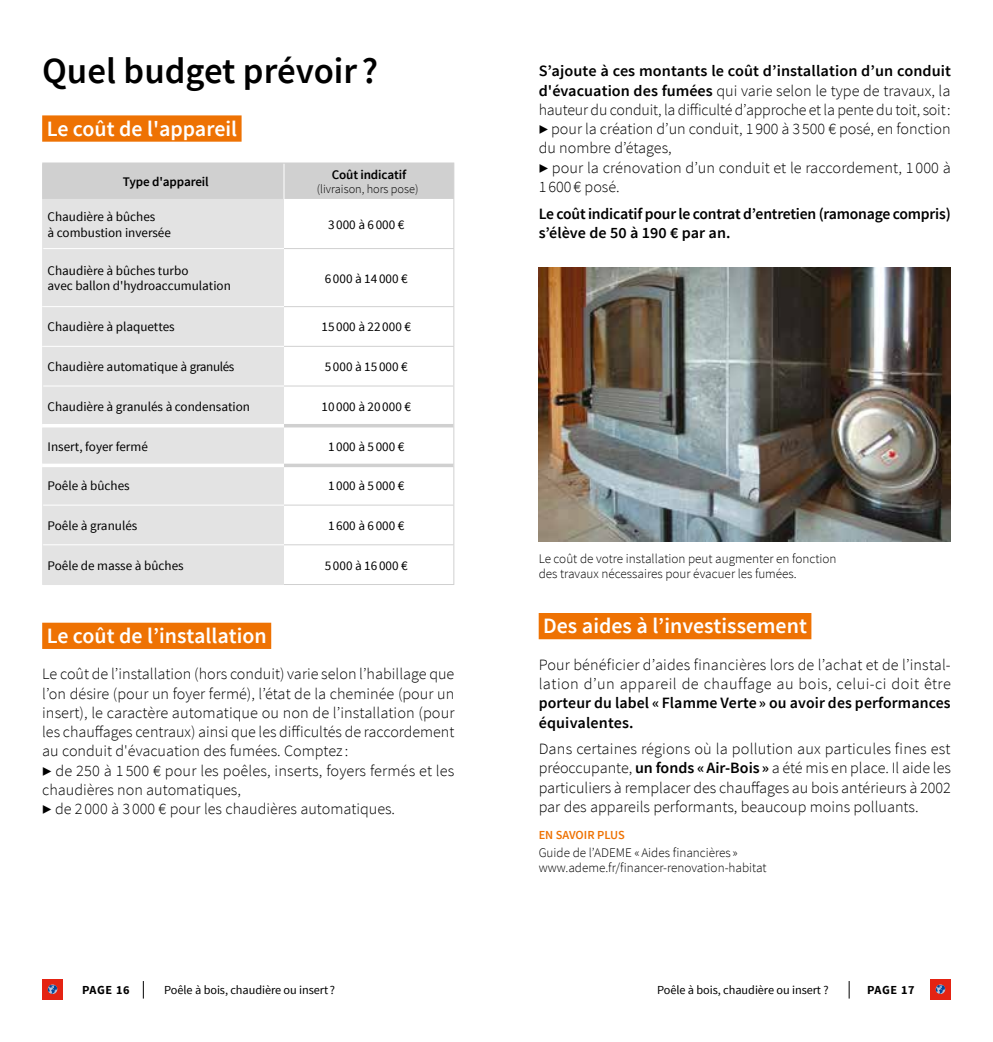
<style>
.page{position:relative;width:993px;height:1042px;background:#fff}
.page>*{position:absolute;margin:0;border:0;box-sizing:border-box;transform-origin:0 0}
.t1{font:600 36.75px "Source Sans Pro";color:#000}
.t2{font:600 21.88px "Source Sans Pro";color:#fff}
.t3{font:300 15.75px/19.2px "Source Sans Pro";color:#000}
.t4{font:600 15.75px/19.2px "Source Sans Pro";color:#000}
.t5{font:13.12px/15.8px "Source Sans Pro";color:#000}
.t6{font:300 13.12px/14.9px "Source Sans Pro";color:#000}
.t7{font:600 13.12px "Source Sans Pro";letter-spacing:-.01em;color:#000}
.t8{font:12.25px "Source Sans Pro";letter-spacing:-.005em;color:#000}
.t9{font:300 12.25px "Source Sans Pro";color:#000}
.t10{font:700 12.25px "Source Sans Pro";letter-spacing:.045em;color:#000}
.t11{font:600 12.25px "Source Sans Pro";color:#ee7203}
.s1{font-weight:600}
</style>
<div class="page">
<svg style="left:143px;top:981px;width:1px;height:17px"></svg>
<div style="left:42px;top:979px;width:21px;height:21px;background:#e42313"></div>
<svg style="left:48px;top:984px;width:9px;height:10px"></svg>
<svg style="left:848px;top:981px;width:1px;height:17px"></svg>
<div style="left:929px;top:979px;width:21px;height:21px;background:#e42313"></div>
<svg style="left:935px;top:984px;width:9px;height:10px"></svg>
<div style="left:42px;top:115px;width:199px;height:27px;background:#ee7203"></div>
<div style="left:42px;top:623px;width:229px;height:26px;background:#ee7203"></div>
<div style="left:43px;top:164px;width:410px;height:35px;background:#d0d0d0"></div>
<div style="left:43px;top:199px;width:241px;height:385px;background:#e3e3e3"></div>
<svg style="left:284px;top:504px;width:169px;height:42px"></svg>
<svg style="left:284px;top:386px;width:169px;height:78px"></svg>
<hr style="left:453px;top:199px;width:1px;height:49px;background:#d0d0d0">
<hr style="left:284px;top:248px;width:170px;height:1px;background:#d0d0d0">
<hr style="left:453px;top:249px;width:1px;height:57px;background:#d0d0d0">
<hr style="left:284px;top:306px;width:170px;height:1px;background:#d0d0d0">
<hr style="left:453px;top:307px;width:1px;height:39px;background:#d0d0d0">
<hr style="left:284px;top:346px;width:170px;height:1px;background:#d0d0d0">
<hr style="left:453px;top:347px;width:1px;height:38px;background:#d0d0d0">
<hr style="left:284px;top:385px;width:170px;height:1px;background:#d0d0d0">
<hr style="left:453px;top:386px;width:1px;height:40px;background:#d0d0d0">
<hr style="left:43px;top:248px;width:241px;height:1px;background:#fff">
<hr style="left:43px;top:385px;width:241px;height:1px;background:#fff">
<hr style="left:42px;top:306px;width:242px;height:1px;background:#fff">
<hr style="left:42px;top:346px;width:242px;height:1px;background:#fff">
<hr style="left:453px;top:426px;width:1px;height:39px;background:#d0d0d0">
<hr style="left:453px;top:465px;width:1px;height:40px;background:#d0d0d0">
<hr style="left:453px;top:505px;width:1px;height:39px;background:#d0d0d0">
<hr style="left:453px;top:545px;width:1px;height:39px;background:#d0d0d0">
<hr style="left:284px;top:584px;width:170px;height:1px;background:#d0d0d0">
<hr style="left:42px;top:199px;width:1px;height:50px;background:#e3e3e3">
<hr style="left:42px;top:249px;width:1px;height:57px;background:#e3e3e3">
<hr style="left:42px;top:347px;width:1px;height:39px;background:#e3e3e3">
<hr style="left:42px;top:386px;width:1px;height:38px;background:#e3e3e3">
<hr style="left:42px;top:307px;width:1px;height:39px;background:#e3e3e3">
<hr style="left:283px;top:163px;width:1px;height:36px;background:#fff">
<hr style="left:42px;top:427px;width:1px;height:37px;background:#e3e3e3">
<hr style="left:42px;top:467px;width:1px;height:38px;background:#e3e3e3">
<hr style="left:42px;top:505px;width:1px;height:40px;background:#e3e3e3">
<hr style="left:42px;top:545px;width:1px;height:39px;background:#e3e3e3">
<hr style="left:42px;top:584px;width:242px;height:1px;background:#e3e3e3">
<hr style="left:43px;top:505px;width:241px;height:1px;background:#fff">
<hr style="left:43px;top:544px;width:241px;height:1px;background:#fff">
<hr style="left:42px;top:424px;width:242px;height:3px;background:#fff">
<hr style="left:284px;top:424px;width:169px;height:3px;background:#d0d0d0">
<hr style="left:42px;top:464px;width:242px;height:3px;background:#fff">
<hr style="left:284px;top:464px;width:169px;height:3px;background:#d0d0d0">
<hr style="left:42px;top:163px;width:242px;height:1px;background:#d0d0d0">
<hr style="left:42px;top:163px;width:1px;height:36px;background:#d0d0d0">
<hr style="left:284px;top:163px;width:170px;height:1px;background:#d0d0d0">
<hr style="left:453px;top:163px;width:1px;height:36px;background:#d0d0d0">
<hr style="left:284px;top:505px;width:170px;height:1px;background:#d0d0d0">
<hr style="left:284px;top:544px;width:170px;height:1px;background:#d0d0d0">
<div style="left:538px;top:613px;width:273px;height:26px;background:#ee7203"></div>
<img style="left:538px;top:267px;width:412px;height:274px">
<h1 class="t1" style="left:42px;top:48px;width:337px">Quel budget prévoir ?</h1>
<h2 class="t2" style="left:47px;top:114px;width:192px">Le coût de l'appareil</h2>
<p class="t7" style="left:123px;top:173px;width:87px">Type d'appareil</p>
<p class="t7" style="left:331px;top:166px;width:76px">Coût indicatif</p>
<p class="t9" style="left:316px;top:182px;width:103px">(livraison, hors pose)</p>
<p class="t5" style="left:48px;top:209px;width:125px">Chaudière à bûches<br>à combustion inversée</p>
<p class="t5" style="left:328px;top:217px;width:78px">3 000 à 6 000 €</p>
<p class="t5" style="left:48px;top:263px;width:185px">Chaudière à bûches turbo<br>avec ballon d'hydroaccumulation</p>
<p class="t5" style="left:325px;top:270px;width:84px">6 000 à 14 000 €</p>
<p class="t5" style="left:48px;top:319px;width:128px">Chaudière à plaquettes</p>
<p class="t5" style="left:321px;top:319px;width:91px">15 000 à 22 000 €</p>
<p class="t5" style="left:48px;top:359px;width:188px">Chaudière automatique à granulés</p>
<p class="t5" style="left:325px;top:359px;width:84px">5 000 à 15 000 €</p>
<p class="t5" style="left:48px;top:399px;width:204px">Chaudière à granulés à condensation</p>
<p class="t5" style="left:321px;top:399px;width:91px">10 000 à 20 000 €</p>
<p class="t5" style="left:48px;top:438px;width:102px">Insert, foyer fermé</p>
<p class="t5" style="left:328px;top:438px;width:78px">1 000 à 5 000 €</p>
<p class="t5" style="left:48px;top:478px;width:84px">Poêle à bûches</p>
<p class="t5" style="left:328px;top:478px;width:78px">1 000 à 5 000 €</p>
<p class="t5" style="left:48px;top:518px;width:91px">Poêle à granulés</p>
<p class="t5" style="left:328px;top:518px;width:78px">1 600 à 6 000 €</p>
<p class="t5" style="left:48px;top:557px;width:137px">Poêle de masse à bûches</p>
<p class="t5" style="left:325px;top:557px;width:84px">5 000 à 16 000 €</p>
<h2 class="t2" style="left:47px;top:622px;width:221px">Le coût de l’installation</h2>
<p class="t3" style="left:42px;top:665px;width:413px">Le coût de l’installation (hors conduit) varie selon l’habillage que l’on désire (pour un foyer fermé), l’état de la cheminée (pour un insert), le caractère automatique ou non de l’installation (pour les chauffages centraux) ainsi que les difficultés de raccordement au conduit d'évacuation des fumées. Comptez :<br><span class="s1">▶</span> de 250 à 1 500 € pour les poêles, inserts, foyers fermés et les chaudières non automatiques,<br><span class="s1">▶</span> de 2 000 à 3 000 € pour les chaudières automatiques.</p>
<p class="t3" style="left:538px;top:62px;width:414px"><span class="s1">S’ajoute à ces montants le coût d’installation d’un conduit d'évacuation des fumées</span> qui varie selon le type de travaux, la hauteur du conduit, la difficulté d’approche et la pente du toit, soit: <span class="s1">▶</span> pour la création d’un conduit, 1 900 à 3 500 € posé, en fonction du nombre d’étages,<br><span class="s1">▶</span> pour la crénovation d’un conduit et le raccordement, 1 000 à 1 600 € posé.</p>
<p class="t4" style="left:538px;top:204px;width:413px">Le coût indicatif pour le contrat d’entretien (ramonage compris) s’élève de 50 à 190 € par an.</p>
<p class="t6" style="left:538px;top:551px;width:299px">Le coût de votre installation peut augmenter en fonction des travaux nécessaires pour évacuer les fumées.</p>
<h2 class="t2" style="left:543px;top:612px;width:265px">Des aides à l’investissement</h2>
<p class="t3" style="left:538px;top:655px;width:413px">Pour bénéficier d’aides financières lors de l’achat et de l’instal&shy;lation d’un appareil de chauffage au bois, celui-ci doit être</p>
<p class="t4" style="left:538px;top:694px;width:413px">porteur du label « Flamme Verte » ou avoir des performances équivalentes.</p>
<p class="t3" style="left:538px;top:739px;width:413px;text-align:justify">Dans certaines régions où la pollution aux particules fines est préoccupante, <span class="s1">un fonds «Air-Bois »</span> a été mis en place. Il aide les particuliers à remplacer des chauffages au bois antérieurs à 2002 par des appareils performants, beaucoup moins polluants.</p>
<p class="t11" style="left:538px;top:827px;width:88px">EN SAVOIR PLUS</p>
<p class="t6" style="left:538px;top:845px;width:229px">Guide de l’ADEME «Aides financières » www.ademe.fr/financer-renovation-habitat</p>
<p class="t10" style="left:82px;top:981px;width:49px">PAGE 16</p>
<p class="t8" style="left:164px;top:982px;width:172px">Poêle à bois, chaudière ou insert ?</p>
<p class="t8" style="left:657px;top:982px;width:173px">Poêle à bois, chaudière ou insert ?</p>
<p class="t10" style="left:866px;top:981px;width:49px">PAGE 17</p>
</div>
